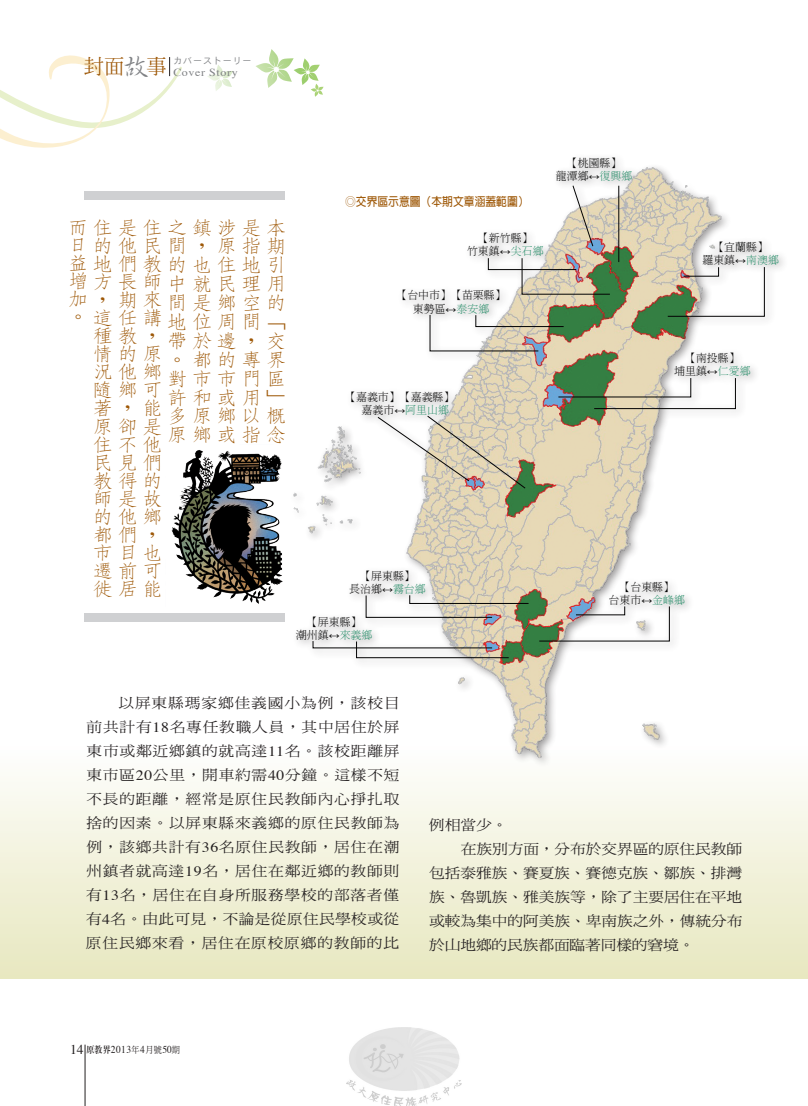
<style>
.page{position:relative;width:808px;height:1106px;background:#fff}
.page>*{position:absolute;margin:0;border:0;box-sizing:border-box;transform-origin:0 0}
.t1{font:300 18.9px/18.1px "AR Fang Song B5 HK";color:#9e5807;scale:1.11 1}
.t2{font:14.1px/24px "DF Ming Std W5";letter-spacing:-.005em;color:#231f20;text-align:justify;scale:1.11 1}
.t3{font:700 12px "AR Hei B5";color:#9e5807;scale:.9 1}
.t4{font:300 10.95px/13px "Adobe Ming Std";color:#030303;text-align:center}
.t5{font:10.8px "Times";letter-spacing:.05em;color:#808285;scale:1.11 1}
.t6{font:10.5px "Times";letter-spacing:.05em;color:#231f20;scale:.9 1}
.t7{font:9px "Heisei Kaku Go Std W3";letter-spacing:.1em;color:#808285}
.s1{font-family:"AR Xing Shu B5";font-weight:500;font-size:27.75px}
.s2{font-family:"Times New Roman";font-weight:400}
.s3{color:#2a8f6b}
.s4{font-family:"Times"}
.s5{font-size:13.5px}
.s6{font-family:"AR Ming B5";font-weight:800;font-size:9px}
.s7{font-family:"DF Ming Std W5";font-size:9px}
</style>
<div class="page">
<svg style="left:256px;top:49px;width:68px;height:48px"></svg>
<svg style="left:208px;top:65px;width:25px;height:26px"></svg>
<hr style="left:85px;top:1044px;width:1px;height:62px;background:#231f20">
<svg style="left:0;top:55px;width:182px;height:93px"></svg>
<div style="left:0;top:746px;width:808px;height:232px;background:linear-gradient(to bottom,#fefefd,#e8e7bf)"></div>
<div style="left:84px;top:191px;width:201px;height:9px;background:#cfd0d2"></div>
<div style="left:84px;top:612px;width:201px;height:9px;background:#cfd0d2"></div>
<img style="left:285px;top:158px;width:500px;height:618px">
<svg style="left:572px;top:184px;width:22px;height:63px"></svg>
<hr style="left:618px;top:186px;width:1px;height:76px;background:#030303">
<svg style="left:487px;top:257px;width:124px;height:38px"></svg>
<svg style="left:429px;top:314px;width:135px;height:38px"></svg>
<svg style="left:377px;top:415px;width:149px;height:74px"></svg>
<svg style="left:365px;top:594px;width:164px;height:24px"></svg>
<svg style="left:312px;top:640px;width:198px;height:18px"></svg>
<svg style="left:538px;top:605px;width:132px;height:37px"></svg>
<svg style="left:557px;top:377px;width:179px;height:32px"></svg>
<svg style="left:667px;top:266px;width:98px;height:51px"></svg>
<img style="left:171px;top:444px;width:118px;height:162px">
<img style="left:347px;top:1027px;width:114px;height:79px">
<p class="t5" style="left:84px;top:66px;width:140px"><sup>封面</sup><span class="s1">故</span><sup>事</sup> Cover Story</p>
<p class="t7" style="left:173px;top:55px;width:80px">カバーストーリー</p>
<p class="t1" style="left:68px;top:218px;width:197px">而住是住之鎮涉是本日</p>
<p class="t1" style="left:68px;top:256px;width:195px;line-height:17.2px">益地們教的也住地引增方長師<br>加，<br>。</p>
<p class="t1" style="left:93px;top:236px;width:102px">的他民間，</p>
<p class="t1" style="left:216px;top:237px;width:62px">原指期</p>
<p class="t1" style="left:167px;top:274px;width:108px;line-height:18.9px">中就民理用間是鄉空的地位周間「帶於邊，<br>。<br>對市市門區許和或用」多原鄉以概原鄉或指念</p>
<p class="t1" style="left:117px;top:291px;width:41px">期來</p>
<p class="t1" style="left:93px;top:309px;width:63px">這任講種教，情的原況他鄉隨鄉可著，<br>原卻是住不他民見們教得的師是故的他鄉都們，市目<br>遷前可徙居能</p>
<p class="t1" style="left:266px;top:331px;width:18px">交</p>
<p class="t1" style="left:192px;top:350px;width:86px">都的專界</p>
<p class="t1" style="left:142px;top:399px;width:18px">能</p>
<p class="t1" style="left:142px;top:544px;width:18px">也</p>
<p class="t3" style="left:345px;top:196px;width:206px">◎交界區示意圖（本期文章涵蓋範圍）</p>
<p class="t4" style="left:467px;top:231px;width:78px">【新竹縣】<br>竹東鎮<span class="s2">↔</span><span class="s3">尖石鄉</span></p>
<p class="t4" style="left:396px;top:288px;width:111px">【台中市】【苗栗縣】東勢區<span class="s2">↔</span><span class="s3">泰安鄉</span></p>
<p class="t4" style="left:362px;top:390px;width:94px;text-align:left;text-indent:-16px">【嘉義市】【嘉義縣】嘉義市<span class="s2">↔</span><span class="s3">阿里山鄉</span></p>
<p class="t4" style="left:349px;top:568px;width:78px">【屏東縣】<br>長治鄉<span class="s2">↔</span><span class="s3">霧台鄉</span></p>
<p class="t4" style="left:296px;top:614px;width:78px">【屏東縣】<br>潮州鎮<span class="s2">↔</span><span class="s3">來義鄉</span></p>
<p class="t4" style="left:556px;top:156px;width:78px">【桃園縣】<br>龍潭鄉<span class="s2">↔</span><span class="s3">復興鄉</span></p>
<p class="t4" style="left:702px;top:240px;width:78px">【宜蘭縣】<br>羅東鎮<span class="s2">↔</span><span class="s3">南澳鄉</span></p>
<p class="t4" style="left:674px;top:351px;width:78px">【南投縣】<br>埔里鎮<span class="s2">↔</span><span class="s3">仁愛鄉</span></p>
<p class="t4" style="left:608px;top:580px;width:78px">【台東縣】<br>台東市<span class="s2">↔</span><span class="s3">金峰鄉</span></p>
<p class="t2" style="left:86px;top:690px;width:284px;text-indent:32px">以屏東縣瑪家鄉佳義國小為例，該校目前共計有<span class="s4">18</span>名專任教職人員，其中居住於屏東市或鄰近鄉鎮的就高達<span class="s4">11</span>名。該校距離屏東市區<span class="s4">20</span>公里，開車約需<span class="s4">40</span>分鐘。這樣不短不長的距離，經常是原住民教師內心掙扎取捨的因素。以屏東縣來義鄉的原住民教師為例，該鄉共計有<span class="s4">36</span>名原住民教師，居住在潮州鎮者就高達<span class="s4">19</span>名，居住在鄰近鄉的教師則有<span class="s4">13</span>名，居住在自身所服務學校的部落者僅有<span class="s4">4</span>名。由此可見，不論是從原住民學校或從原住民鄉來看，居住在原校原鄉的教師的比</p>
<p class="t2" style="left:429px;top:812px;width:72px">例相當少。</p>
<p class="t2" style="left:461px;top:836px;width:255px">在族別方面，分布於交界區的原住民教師</p>
<p class="t2" style="left:429px;top:860px;width:284px">包括泰雅族、賽夏族、賽德克族、鄒族、排灣</p>
<p class="t2" style="left:429px;top:884px;width:284px">族、魯凱族、雅美族等，除了主要居住在平地</p>
<p class="t2" style="left:429px;top:908px;width:284px">或較為集中的阿美族、卑南族之外，傳統分布</p>
<p class="t2" style="left:429px;top:932px;width:240px">於山地鄉的民族都面臨著同樣的窘境。</p>
<p class="t6" style="left:70px;top:1042px;width:124px"><span class="s5">14</span> <span class="s6">原教界</span>2013<span class="s7">年</span>4<span class="s7">月號</span>50<span class="s7">期</span></p>
</div>
